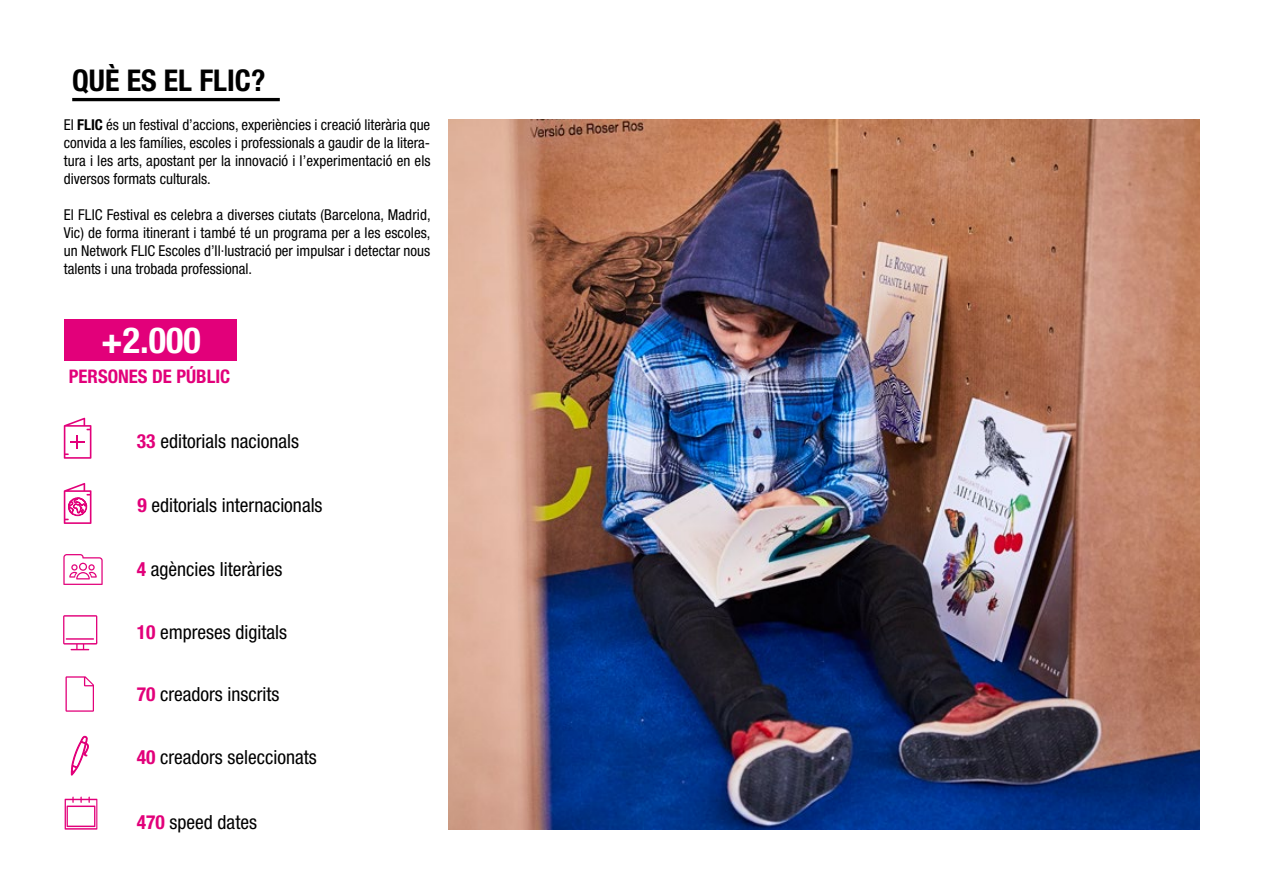
<style>
.page{position:relative;width:1263px;height:893px;background:#fff}
.page>*{position:absolute;margin:0;border:0;box-sizing:border-box;transform-origin:0 0}
.t1{font:700 condensed 36px "Helvetica Neue LT Std";color:#fff}
.t2{font:700 condensed 30px "Helvetica Neue LT Std";color:#000}
.t3{font:condensed 19.5px "Helvetica Neue LT Std";color:#000}
.t4{font:700 condensed 18.75px "Helvetica Neue LT Std";color:#e2007a}
.t5{font:condensed 15px/18px "Helvetica Neue LT Std";color:#000;text-align:justify}
.s1{font-weight:700}
.s2{font-weight:700;color:#e2007a}
</style>
<div class="page">
<img style="left:448px;top:120px;width:751px;height:709px">
<hr style="left:72px;top:98px;width:208px;height:3px;background:#000">
<div style="left:65px;top:320px;width:172px;height:41px;background:#e2007a"></div>
<svg style="left:64px;top:418px;width:27px;height:41px"></svg>
<svg style="left:64px;top:483px;width:27px;height:41px"></svg>
<svg style="left:63px;top:554px;width:40px;height:31px"></svg>
<svg style="left:63px;top:615px;width:35px;height:35px"></svg>
<svg style="left:65px;top:676px;width:29px;height:36px"></svg>
<svg style="left:71px;top:736px;width:18px;height:40px"></svg>
<svg style="left:65px;top:797px;width:32px;height:33px"></svg>
<h2 class="t2" style="left:72px;top:62px;width:195px">QUÈ ES EL FLIC?</h2>
<p class="t5" style="left:64px;top:116px;width:368px">El <span class="s1">FLIC</span> és un festival d’accions, experiències i creació literària que convida a les famílies, escoles i professionals a gaudir de la litera&shy;tura i les arts, apostant per la innovació i l’experimentació en els diversos formats culturals.</p>
<p class="t5" style="left:64px;top:206px;width:368px">El FLIC Festival es celebra a diverses ciutats (Barcelona, Madrid, Vic) de forma itinerant i també té un programa per a les escoles, un Network FLIC Escoles d’Il·lustració per impulsar i detectar nous talents i una trobada professional.</p>
<h1 class="t1" style="left:101px;top:319px;width:101px">+2.000</h1>
<p class="t4" style="left:69px;top:365px;width:163px">PERSONES DE PÚBLIC</p>
<h3 class="t3" style="left:137px;top:430px;width:164px"><span class="s2">33</span> editorials nacionals</h3>
<h3 class="t3" style="left:137px;top:494px;width:187px"><span class="s2">9</span> editorials internacionals</h3>
<h3 class="t3" style="left:137px;top:558px;width:147px"><span class="s2">4</span> agències literàries</h3>
<h3 class="t3" style="left:137px;top:620px;width:152px"><span class="s2">10</span> empreses digitals</h3>
<h3 class="t3" style="left:137px;top:683px;width:144px"><span class="s2">70</span> creadors inscrits</h3>
<h3 class="t3" style="left:137px;top:745px;width:182px"><span class="s2">40</span> creadors seleccionats</h3>
<h3 class="t3" style="left:137px;top:810px;width:122px"><span class="s2">470</span> speed dates</h3>
</div>
